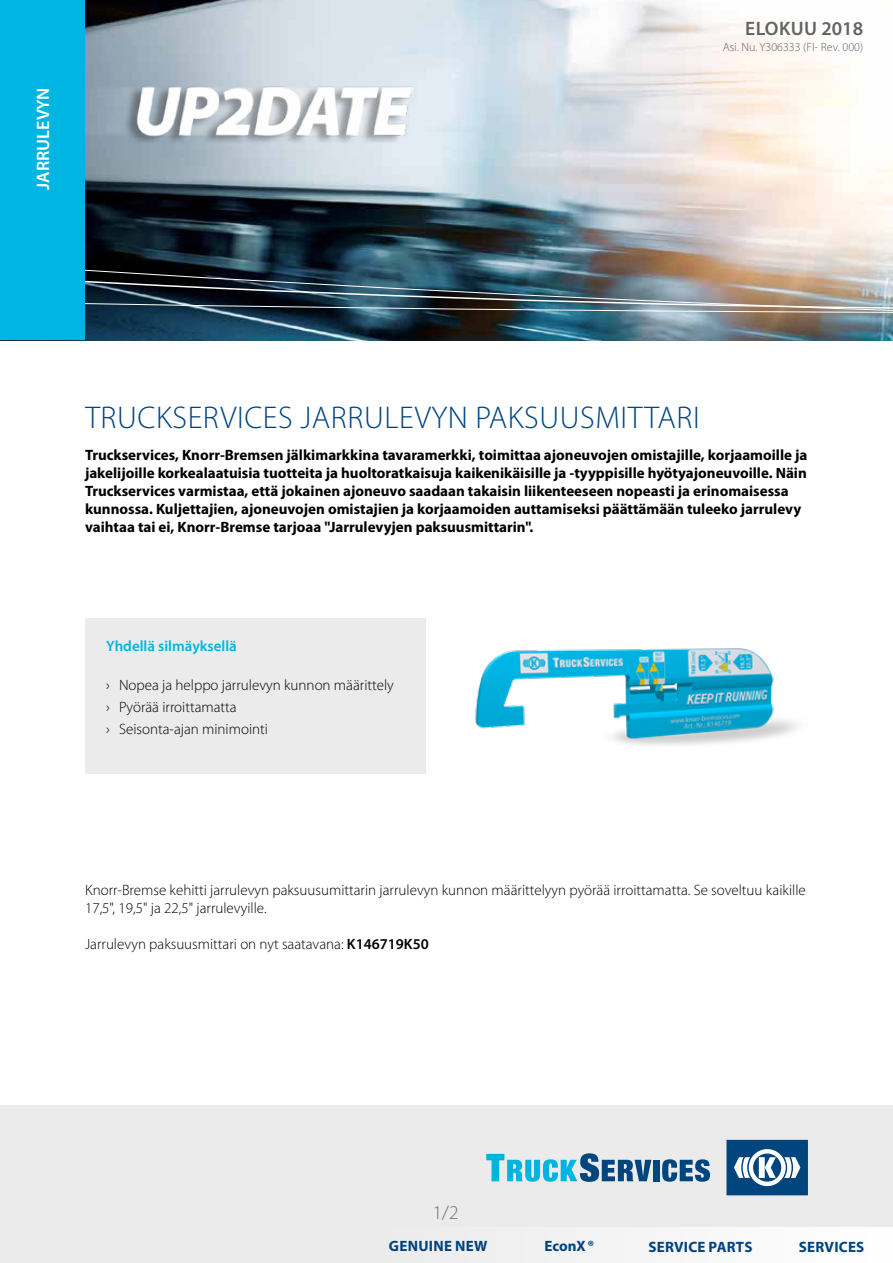
<style>
.page{position:relative;width:893px;height:1263px;background:#fff}
.page>*{position:absolute;margin:0;border:0;box-sizing:border-box;transform-origin:0 0}
.t1{font:300 31.5px "Myriad Pro";letter-spacing:.02em;color:#004380}
.t2{font:600 19.5px "Myriad Pro";letter-spacing:.01em;color:#646363}
.t3{font:300 19.5px "Myriad Pro";color:#706f6f}
.t4{font:600 18px "Myriad Pro";color:#fff}
.t5{font:700 15px/18px "Myriad Pro";color:#000}
.t6{font:300 15px/22.2px "Myriad Pro";color:#000}
.t7{font:700 15px "Myriad Pro";letter-spacing:.015em;color:#004380}
.t8{font:600 15px "Myriad Pro";color:#00b5e2}
.t9{font:300 12px "Myriad Pro";color:#646363}
.s1{font-weight:600}
</style>
<div class="page">
<div style="left:0;top:1106px;width:893px;height:157px;background:#ebebeb"></div>
<img style="left:85px;top:0;width:808px;height:340px">
<img style="left:85px;top:263px;width:808px;height:50px">
<svg style="left:726px;top:1140px;width:82px;height:56px;background:#42759f"></svg>
<svg style="left:486px;top:1153px;width:165px;height:29px"></svg>
<div style="left:654px;top:1160px;width:6px;height:21px;background:#00457e"></div>
<svg style="left:662px;top:1159px;width:48px;height:23px"></svg>
<div style="left:368px;top:1227px;width:525px;height:35px;background:#f5f5f5"></div>
<img style="left:85px;top:70px;width:327px;height:82px">
<div style="left:0;top:0;width:85px;height:340px;background:#00b5e2"></div>
<img style="left:475px;top:648px;width:323px;height:97px">
<div style="left:85px;top:618px;width:340px;height:155px;background:#ebebeb"></div>
<p class="t4" style="left:32px;top:190px;width:104px;rotate:-90deg">JARRULEVYN</p>
<h2 class="t2" style="left:745px;top:16px;width:119px">ELOKUU 2018</h2>
<p class="t9" style="left:723px;top:40px;width:142px">Asi. Nu. Y306333 (FI- Rev. 000)</p>
<h1 class="t1" style="left:85px;top:398px;width:616px">TRUCKSERVICES JARRULEVYN PAKSUUSMITTARI</h1>
<p class="t5" style="left:85px;top:446px;width:724px">Truckservices, Knorr-Bremsen jälkimarkkina tavaramerkki, toimittaa ajoneuvojen omistajille, korjaamoille ja jakelijoille korkealaatuisia tuotteita ja huoltoratkaisuja kaikenikäisille ja -tyyppisille hyötyajoneuvoille. Näin Truckservices varmistaa, että jokainen ajoneuvo saadaan takaisin liikenteeseen nopeasti ja erinomaisessa kunnossa. Kuljettajien, ajoneuvojen omistajien ja korjaamoiden auttamiseksi päättämään tuleeko jarrulevy vaihtaa tai ei, Knorr-Bremse tarjoaa "Jarrulevyjen paksuusmittarin".</p>
<p class="t8" style="left:106px;top:636px;width:132px">Yhdellä silmäyksellä</p>
<p class="t6" style="left:106px;top:673px;width:289px">› Nopea ja helppo jarrulevyn kunnon määrittely › Pyörää irroittamatta<br>› Seisonta-ajan minimointi</p>
<p class="t6" style="left:85px;top:880px;width:722px;line-height:18px">Knorr-Bremse kehitti jarrulevyn paksuusumittarin jarrulevyn kunnon määrittelyyn pyörää irroittamatta. Se soveltuu kaikille<br>17,5", 19,5" ja 22,5" jarrulevyille.</p>
<p class="t6" style="left:85px;top:932px;width:345px">Jarrulevyn paksuusmittari on nyt saatavana: <span class="s1">K146719K50</span></p>
<h2 class="t3" style="left:433px;top:1200px;width:27px">1/2</h2>
<p class="t7" style="left:389px;top:1236px;width:100px">GENUINE NEW</p>
<p class="t7" style="left:544px;top:1236px;width:51px">EconX®</p>
<p class="t7" style="left:648px;top:1237px;width:106px">SERVICE PARTS</p>
<p class="t7" style="left:799px;top:1237px;width:67px">SERVICES</p>
</div>
